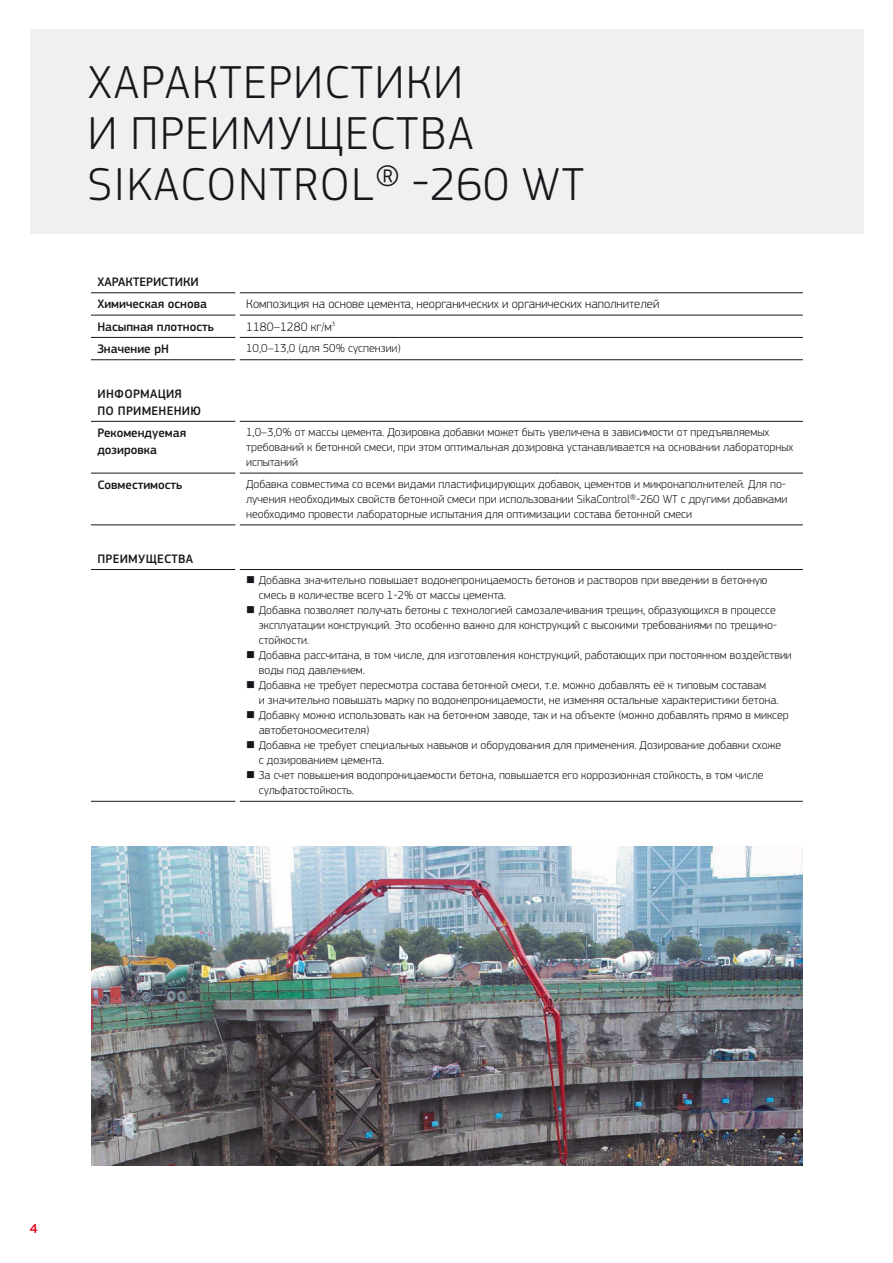
<style>
.page{position:relative;width:893px;height:1263px;background:#fff}
.page>*{position:absolute;margin:0;border:0;box-sizing:border-box;transform-origin:0 0}
.SI_Klavica_HL1{font:300 48px/51px "PF Square Sans Pro";letter-spacing:.035em;color:#1a171c}
.t1{font:500 13.5px "PF Square Sans Pro";color:#e2001a}
.SI_Klavica_HL3{font:500 12.75px/17px "PF Square Sans Pro";color:#1a171c}
.SI_Klavica_TAB_copy{font:300 12.75px "PF Square Sans Pro";color:#1a171c}
.SI_Klavica_HL3-2{font:500 12.75px/17px "PF Square Sans Pro";letter-spacing:.02em;color:#1a171c}
.SI_Klavica_TAB_copy-2{font:300 12px/15px "PF Square Sans Pro";color:#1a171c}
</style>
<div class="page">
<div style="left:30px;top:30px;width:833px;height:204px;background:#eceded"></div>
<img style="left:91px;top:846px;width:711px;height:319px">
<hr style="left:91px;top:421px;width:144px;height:1px;background:#1a171c">
<hr style="left:91px;top:473px;width:144px;height:1px;background:#1a171c">
<hr style="left:91px;top:525px;width:144px;height:1px;background:#1a171c">
<hr style="left:91px;top:569px;width:144px;height:1px;background:#1a171c">
<hr style="left:91px;top:801px;width:144px;height:1px;background:#1a171c">
<hr style="left:91px;top:292px;width:144px;height:1px;background:#1a171c">
<hr style="left:240px;top:359px;width:563px;height:1px;background:#1a171c">
<hr style="left:240px;top:421px;width:563px;height:1px;background:#1a171c">
<hr style="left:240px;top:473px;width:563px;height:1px;background:#1a171c">
<hr style="left:240px;top:525px;width:563px;height:1px;background:#1a171c">
<hr style="left:240px;top:569px;width:563px;height:1px;background:#1a171c">
<hr style="left:240px;top:801px;width:563px;height:1px;background:#1a171c">
<hr style="left:240px;top:315px;width:563px;height:1px;background:#1a171c">
<hr style="left:240px;top:337px;width:563px;height:1px;background:#1a171c">
<hr style="left:240px;top:292px;width:563px;height:1px;background:#1a171c">
<hr style="left:91px;top:337px;width:144px;height:1px;background:#1a171c">
<hr style="left:91px;top:359px;width:144px;height:1px;background:#1a171c">
<hr style="left:91px;top:315px;width:144px;height:1px;background:#1a171c">
<p class="SI_Klavica_HL1" style="left:88px;top:56px;width:498px">ХАРАКТЕРИСТИКИ<br>И ПРЕИМУЩЕСТВА<br>SIKACONTROL® -260 WT</p>
<p class="SI_Klavica_HL3" style="left:97px;top:274px;width:103px">ХАРАКТЕРИСТИКИ</p>
<p class="SI_Klavica_HL3" style="left:97px;top:296px;width:111px">Химическая основа</p>
<p class="SI_Klavica_TAB_copy" style="left:246px;top:297px;width:415px">Композиция на основе цемента, неорганических и органических наполнителей</p>
<p class="SI_Klavica_HL3" style="left:97px;top:318px;width:118px">Насыпная плотность</p>
<p class="SI_Klavica_TAB_copy" style="left:246px;top:319px;width:91px">1180–1280 кг/м<sup>3</sup></p>
<p class="SI_Klavica_HL3" style="left:97px;top:340px;width:73px">Значение pH</p>
<p class="SI_Klavica_TAB_copy-2" style="left:246px;top:341px;width:156px">10,0–13,0 (для 50% суспензии)</p>
<p class="SI_Klavica_HL3-2" style="left:97px;top:385px;width:105px">ИНФОРМАЦИЯ<br>ПО ПРИМЕНЕНИЮ</p>
<p class="SI_Klavica_HL3" style="left:97px;top:424px;width:90px">Рекомендуемая дозировка</p>
<p class="SI_Klavica_TAB_copy-2" style="left:246px;top:425px;width:549px">1,0–3,0% от массы цемента. Дозировка добавки может быть увеличена в зависимости от предъявляемых требований к бетонной смеси, при этом оптимальная дозировка устанавливается на основании лабораторных испытаний</p>
<p class="SI_Klavica_HL3" style="left:97px;top:476px;width:87px">Совместимость</p>
<p class="SI_Klavica_TAB_copy-2" style="left:246px;top:476px;width:543px;text-align:justify">Добавка совместима со всеми видами пластифицирующих добавок, цементов и микронаполнителей. Для по&shy;лучения необходимых свойств бетонной смеси при использовании SikaControl®-260 WT с другими добавками необходимо провести лабораторные испытания для оптимизации состава бетонной смеси</p>
<p class="SI_Klavica_HL3-2" style="left:97px;top:550px;width:97px">ПРЕИМУЩЕСТВА</p>
<p class="SI_Klavica_TAB_copy-2" style="left:259px;top:573px;width:510px">Добавка значительно повышает водонепроницаемость бетонов и растворов при введении в бетонную смесь в количестве всего 1-2% от массы цемента.</p>
<p class="SI_Klavica_TAB_copy-2" style="left:259px;top:603px;width:520px;text-align:justify">Добавка позволяет получать бетоны с технологией самозалечивания трещин, образующихся в процессе эксплуатации конструкций. Это особенно важно для конструкций с высокими требованиями по трещино&shy;стойкости.</p>
<p class="SI_Klavica_TAB_copy-2" style="left:259px;top:648px;width:534px">Добавка рассчитана, в том числе, для изготовления конструкций, работающих при постоянном воздействии воды под давлением.</p>
<p class="SI_Klavica_TAB_copy-2" style="left:259px;top:678px;width:521px">Добавка не требует пересмотра состава бетонной смеси, т.е. можно добавлять её к типовым составам<br>и значительно повышать марку по водонепроницаемости, не изменяя остальные характеристики бетона.</p>
<p class="SI_Klavica_TAB_copy-2" style="left:259px;top:708px;width:531px">Добавку можно использовать как на бетонном заводе, так и на объекте (можно добавлять прямо в миксер автобетоносмесителя)</p>
<p class="SI_Klavica_TAB_copy-2" style="left:259px;top:738px;width:524px">Добавка не требует специальных навыков и оборудования для применения. Дозирование добавки схоже с дозированием цемента.</p>
<p class="SI_Klavica_TAB_copy-2" style="left:259px;top:768px;width:506px">За счет повышения водопроницаемости бетона, повышается его коррозионная стойкость, в том числе сульфатостойкость.</p>
<p class="t1" style="left:30px;top:1221px;width:9px">4</p>
</div>
